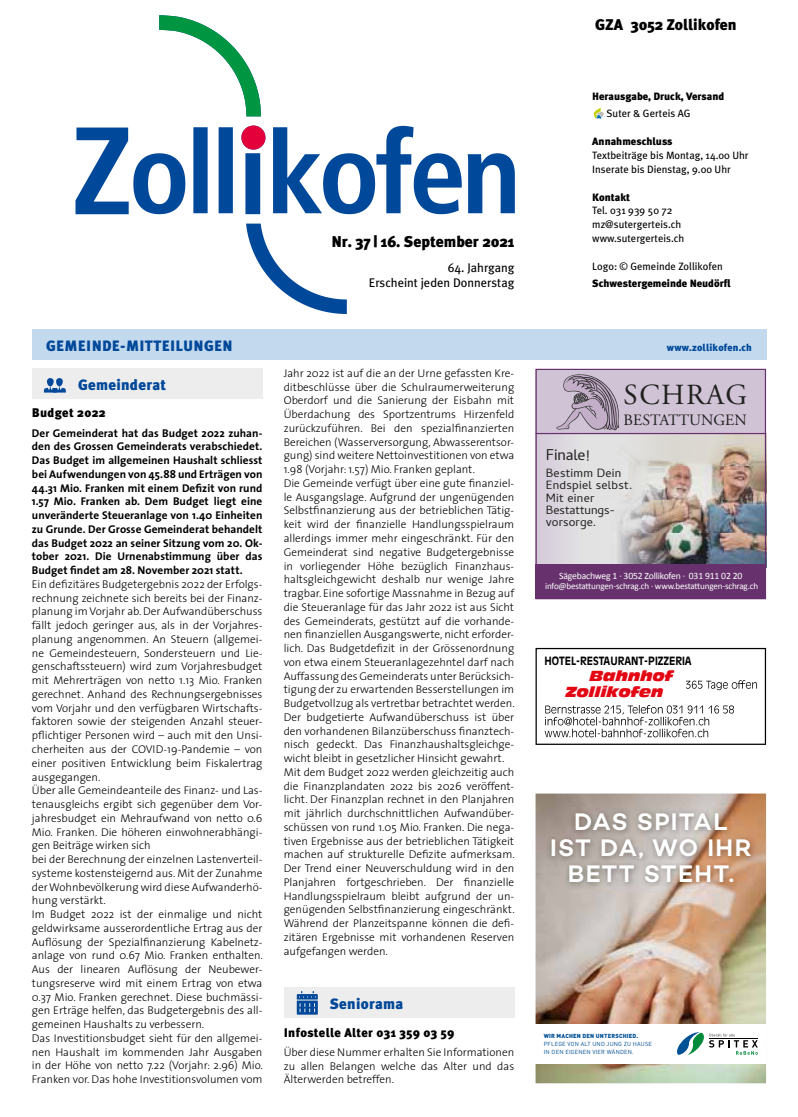
<style>
.page{position:relative;width:798px;height:1117px;background:#fff}
.page>*{position:absolute;margin:0;border:0;box-sizing:border-box;transform-origin:0 0}
.t1{font:29.12px "Adobe Garamond";letter-spacing:.05em;color:#20201f}
.t2{font:600 24.38px/26.1px "Campton";letter-spacing:.05em;color:#fff;text-align:center}
.t3{font:15.75px "Adobe Garamond";color:#20201f}
.t4{font:15.75px "Cambay";letter-spacing:-.01em;color:#20201f}
.t5{font:900 15.62px "Meta Plus";color:#000}
.t6{font:900 15.5px "Meta Plus";color:#000}
.t7{font:900 15px "Meta Plus";letter-spacing:.02em;color:#00489a}
.t8{font:italic 14.25px/16px "Antique Olive Nord";color:#e30613}
.t9{font:12.5px/15px "Meta Plus";color:#000;text-align:right}
.t10{font:900 12.5px "Meta Plus";letter-spacing:.03em;color:#000}
.t11{font:12.12px/12.1px "Cambay";letter-spacing:.02em;color:#20201f}
.t12{font:300 11.25px/13.8px "The Sans";color:#000}
.t13{font:700 11.25px/13.8px "The Sans";letter-spacing:.005em;color:#000;text-align:justify}
.t14{font:700 11.25px "Antique Olive";color:#000;scale:.9 1}
.t15{font:10.62px/13.8px "Meta Plus";color:#000}
.t16{font:900 10.62px "Meta Plus";color:#000}
.t17{font:900 10px "Meta Plus";letter-spacing:.02em;color:#00489a}
.t18{font:9.75px "Calibri";letter-spacing:-.02em;color:#fff}
.t19{font:9.12px "Calibri";letter-spacing:-.02em;color:#fff}
.t20{font:5.75px/7.5px "DIN Pro";letter-spacing:.03em;color:#005095}
.t21{font:900 5.75px "DIN Pro";letter-spacing:.03em;color:#005095}
</style>
<div class="page">
<svg style="left:75px;top:116px;width:439px;height:198px"></svg>
<svg style="left:241px;top:125px;width:24px;height:25px"></svg>
<svg style="left:159px;top:15px;width:102px;height:101px"></svg>
<svg style="left:593px;top:108px;width:10px;height:11px"></svg>
<img style="left:326px;top:227px;width:188px;height:69px">
<div style="left:32px;top:330px;width:733px;height:30px;background:#c3daee"></div>
<img style="left:535px;top:793px;width:230px;height:289px">
<img style="left:546px;top:807px;width:210px;height:82px">
<div style="left:535px;top:1023px;width:230px;height:40px;background:#fff"></div>
<svg style="left:677px;top:1032px;width:80px;height:23px"></svg>
<div style="left:535px;top:564px;width:230px;height:35px;background:#66316c"></div>
<img style="left:535px;top:369px;width:231px;height:202px">
<svg style="left:535px;top:647px;width:230px;height:97px"></svg>
<div style="left:32px;top:369px;width:230px;height:30px;background:#ededed"></div>
<svg style="left:44px;top:378px;width:22px;height:14px"></svg>
<div style="left:283px;top:987px;width:231px;height:30px;background:#ededed"></div>
<svg style="left:297px;top:991px;width:21px;height:23px"></svg>
<h3 class="t5" style="left:331px;top:232px;width:184px">Nr. 37 | 16. September 2021</h3>
<p class="t9" style="left:369px;top:260px;width:147px">64. Jahrgang<br>Erscheint jeden Donnerstag</p>
<h3 class="t6" style="left:594px;top:15px;width:143px">GZA 3052 Zollikofen</h3>
<p class="t16" style="left:592px;top:90px;width:133px">Herausgabe, Druck, Versand</p>
<p class="t15" style="left:606px;top:107px;width:85px">Suter &amp; Gerteis AG</p>
<p class="t16" style="left:592px;top:135px;width:82px">Annahmeschluss</p>
<p class="t15" style="left:592px;top:148px;width:158px">Textbeiträge bis Montag, 14.00 Uhr<br>Inserate bis Dienstag, 9.00 Uhr</p>
<p class="t16" style="left:592px;top:191px;width:39px">Kontakt</p>
<p class="t15" style="left:592px;top:204px;width:93px">Tel. 031 939 50 72 mz@sutergerteis.ch www.sutergerteis.ch</p>
<p class="t15" style="left:592px;top:259px;width:132px">Logo: © Gemeinde Zollikofen</p>
<p class="t16" style="left:592px;top:277px;width:140px">Schwestergemeinde Neudörfl</p>
<h3 class="t7" style="left:46px;top:336px;width:188px">GEMEINDE-MITTEILUNGEN</h3>
<p class="t17" style="left:666px;top:341px;width:86px">www.zollikofen.ch</p>
<h3 class="t7" style="left:78px;top:375px;width:90px">Gemeinderat</h3>
<p class="t10" style="left:32px;top:406px;width:75px">Budget 2022</p>
<p class="t13" style="left:32px;top:425px;width:232px">Der Gemeinderat hat das Budget 2022 zuhan&shy;den des Grossen Gemeinderats verabschiedet.<br>Das Budget im allgemeinen Haushalt schliesst bei Aufwendungen von 45.88 und Erträgen von 44.31 Mio. Franken mit einem Defizit von rund 1.57 Mio. Franken ab. Dem Budget liegt eine unveränderte Steueranlage von 1.40 Einheiten zu Grunde. Der Grosse Gemeinderat behandelt das Budget 2022 an seiner Sitzung vom 20. Ok&shy;tober 2021. Die Urnenabstimmung über das Budget findet am 28. November 2021 statt.</p>
<p class="t12" style="left:32px;top:576px;width:232px">Ein defizitäres Budgetergebnis 2022 der Erfolgs&shy;rechnung zeichnete sich bereits bei der Finanz&shy;planung im Vorjahr ab. Der Aufwandüberschuss fällt jedoch geringer aus, als in der Vorjahres&shy;planung angenommen. An Steuern (allgemei&shy;ne Gemeindesteuern, Sondersteuern und Lie&shy;genschaftssteuern) wird zum Vorjahresbudget mit Mehrerträgen von netto 1.13 Mio. Franken gerechnet. Anhand des Rechnungsergebnisses vom Vorjahr und den verfügbaren Wirtschafts&shy;faktoren sowie der steigenden Anzahl steuer&shy;pflichtiger Personen wird – auch mit den Unsi&shy;cherheiten aus der COVID-19-Pandemie – von einer positiven Entwicklung beim Fiskalertrag ausgegangen.<br>Über alle Gemeindeanteile des Finanz- und Las&shy;tenausgleichs ergibt sich gegenüber dem Vor&shy;jahresbudget ein Mehraufwand von netto 0.6<br>Mio. Franken. Die höheren einwohnerabhängi&shy;gen Beiträge wirken sich<br>bei der Berechnung der einzelnen Lastenverteil&shy;systeme kostensteigernd aus. Mit der Zunahme der Wohnbevölkerung wird diese Aufwanderhö&shy;hung verstärkt.<br>Im Budget 2022 ist der einmalige und nicht geldwirksame ausserordentliche Ertrag aus der Auflösung der Spezialfinanzierung Kabelnetz&shy;anlage von rund 0.67 Mio. Franken enthalten.<br>Aus der linearen Auflösung der Neubewer&shy;tungsreserve wird mit einem Ertrag von etwa 0.37 Mio. Franken gerechnet. Diese buchmässi&shy;gen Erträge helfen, das Budgetergebnis des all&shy;gemeinen Haushalts zu verbessern.<br>Das Investitionsbudget sieht für den allgemei&shy;nen Haushalt im kommenden Jahr Ausgaben in der Höhe von netto 7.22 (Vorjahr: 2.96) Mio.<br>Franken vor. Das hohe Investitionsvolumen vom</p>
<p class="t12" style="left:283px;top:366px;width:232px">Jahr 2022 ist auf die an der Urne gefassten Kre&shy;ditbeschlüsse über die Schulraumerweiterung Oberdorf und die Sanierung der Eisbahn mit Überdachung des Sportzentrums Hirzenfeld zurückzuführen. Bei den spezialfinanzierten Bereichen (Wasserversorgung, Abwasserentsor&shy;gung) sind weitere Nettoinvestitionen von etwa 1.98 (Vorjahr: 1.57) Mio. Franken geplant.<br>Die Gemeinde verfügt über eine gute finanziel&shy;le Ausgangslage. Aufgrund der ungenügenden Selbstfinanzierung aus der betrieblichen Tätig&shy;keit wird der finanzielle Handlungsspielraum allerdings immer mehr eingeschränkt. Für den Gemeinderat sind negative Budgetergebnisse in vorliegender Höhe bezüglich Finanzhaus&shy;haltsgleichgewicht deshalb nur wenige Jahre tragbar. Eine sofortige Massnahme in Bezug auf die Steueranlage für das Jahr 2022 ist aus Sicht des Gemeinderats, gestützt auf die vorhande&shy;nen finanziellen Ausgangswerte, nicht erforder&shy;lich. Das Budgetdefizit in der Grössenordnung von etwa einem Steueranlagezehntel darf nach Auffassung des Gemeinderats unter Berücksich&shy;tigung der zu erwartenden Besserstellungen im Budgetvollzug als vertretbar betrachtet werden.<br>Der budgetierte Aufwandüberschuss ist über den vorhandenen Bilanzüberschuss finanztech&shy;nisch gedeckt. Das Finanzhaushaltsgleichge&shy;wicht bleibt in gesetzlicher Hinsicht gewahrt.<br>Mit dem Budget 2022 werden gleichzeitig auch die Finanzplandaten 2022 bis 2026 veröffent&shy;licht. Der Finanzplan rechnet in den Planjahren mit jährlich durchschnittlichen Aufwandüber&shy;schüssen von rund 1.05 Mio. Franken. Die nega&shy;tiven Ergebnisse aus der betrieblichen Tätigkeit machen auf strukturelle Defizite aufmerksam.<br>Der Trend einer Neuverschuldung wird in den Planjahren fortgeschrieben. Der finanzielle Handlungsspielraum bleibt aufgrund der un&shy;genügenden Selbstfinanzierung eingeschränkt.<br>Während der Planzeitspanne können die defi&shy;zitären Ergebnisse mit vorhandenen Reserven aufgefangen werden.</p>
<h3 class="t7" style="left:330px;top:994px;width:75px">Seniorama</h3>
<p class="t10" style="left:283px;top:1024px;width:172px">Infostelle Alter 031 359 03 59</p>
<p class="t12" style="left:283px;top:1044px;width:232px;text-align:justify">Über diese Nummer erhalten Sie Informationen zu allen Belangen welche das Alter und das Älterwerden betreffen.</p>
<h1 class="t1" style="left:623px;top:379px;width:125px">SCHRAG</h1>
<h3 class="t3" style="left:623px;top:411px;width:124px">BESTATTUNGEN</h3>
<h3 class="t4" style="left:545px;top:445px;width:45px">Finale!</h3>
<p class="t11" style="left:545px;top:467px;width:88px">Bestimm Dein<br>Endspiel selbst.<br>Mit einer<br>Bestattungs&shy;vorsorge.</p>
<p class="t18" style="left:559px;top:569px;width:185px">Sägebachweg 1 · 3052 Zollikofen · 031 911 02 20</p>
<p class="t19" style="left:545px;top:580px;width:214px">info@bestattungen-schrag.ch · www.bestattungen-schrag.ch</p>
<p class="t14" style="left:544px;top:654px;width:165px">HOTEL-RESTAURANT-PIZZERIA</p>
<p class="t8" style="left:565px;top:668px;width:109px;text-indent:24px">Bahnhof<br>Zollikofen</p>
<h2 class="t2" style="left:550px;top:807px;width:203px">DAS SPITAL<br>IST DA, WO IHR<br>BETT STEHT.</h2>
<p class="t21" style="left:543px;top:1031px;width:96px">WIR MACHEN DEN UNTERSCHIED.</p>
<p class="t20" style="left:543px;top:1039px;width:110px">PFLEGE VON ALT UND JUNG ZU HAUSE<br>IN DEN EIGENEN VIER WÄNDEN.</p>
</div>
